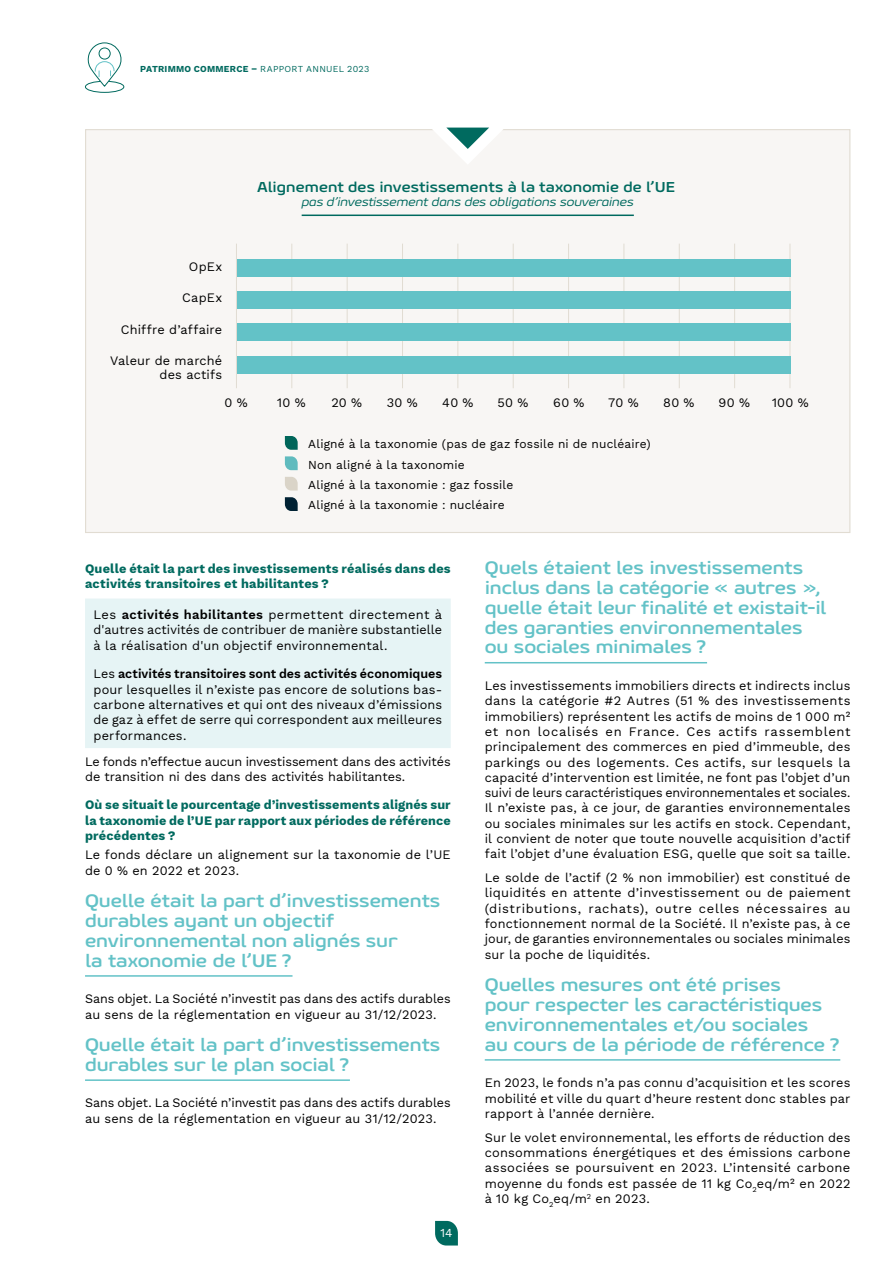
<style>
.page{position:relative;width:893px;height:1263px;background:#fff}
.page>*{position:absolute;margin:0;border:0;box-sizing:border-box;transform-origin:0 0}
.t1{font:700 18px/19.8px "Geon Expanded";letter-spacing:-.005em;color:#63c2c7}
.t2{font:700 14.25px "Geon Expanded";letter-spacing:.005em;color:#006a5f}
.t3{font:12.75px/15.3px "Work Sans";letter-spacing:.01em;color:#000;text-align:justify}
.t4{font:700 12.75px/15.3px "Work Sans";letter-spacing:.01em;color:#006a5f}
.t5{font:12px/20.4px "Work Sans";letter-spacing:.015em;color:#000}
.t6{font:italic 12px "Geon Expanded";letter-spacing:.005em;color:#006a5f}
.t7{font:12px "Work Sans";color:#fff}
.t8{font:700 9px "Work Sans";letter-spacing:.03em;color:#006a5f}
.s1{font-weight:400}
.s2{font-weight:600}
</style>
<div class="page">
<div style="left:85px;top:129px;width:765px;height:404px;background:#f8f6f4;border:1px solid #e1dcd2"></div>
<svg style="left:435px;top:1221px;width:23px;height:24px"></svg>
<div style="left:85px;top:81px;width:39px;height:12px;border:1px solid #006a5f;border-radius:50%"></div>
<svg style="left:88px;top:42px;width:35px;height:45px"></svg>
<div style="left:99px;top:48px;width:11px;height:11px;background:#fff;border-radius:50%"></div>
<div style="left:99px;top:48px;width:12px;height:11px;border:1px solid #006a5f;border-radius:50%"></div>
<hr style="left:457px;top:244px;width:1px;height:144px;background:#e1dcd2">
<hr style="left:347px;top:244px;width:1px;height:144px;background:#e1dcd2">
<hr style="left:568px;top:244px;width:1px;height:144px;background:#e1dcd2">
<hr style="left:734px;top:244px;width:1px;height:144px;background:#e1dcd2">
<hr style="left:291px;top:244px;width:1px;height:144px;background:#e1dcd2">
<hr style="left:513px;top:244px;width:1px;height:144px;background:#e1dcd2">
<hr style="left:679px;top:244px;width:1px;height:144px;background:#e1dcd2">
<hr style="left:402px;top:244px;width:1px;height:144px;background:#e1dcd2">
<hr style="left:623px;top:244px;width:1px;height:144px;background:#e1dcd2">
<hr style="left:790px;top:244px;width:1px;height:144px;background:#e1dcd2">
<svg style="left:430px;top:128px;width:75px;height:36px"></svg>
<hr style="left:85px;top:975px;width:207px;height:2px;background:#63c2c7">
<hr style="left:85px;top:1079px;width:265px;height:2px;background:#63c2c7">
<div style="left:85px;top:598px;width:366px;height:150px;background:#e6f4f5"></div>
<hr style="left:485px;top:662px;width:222px;height:1px;background:#63c2c7">
<hr style="left:485px;top:1059px;width:355px;height:2px;background:#63c2c7">
<hr style="left:302px;top:215px;width:332px;height:1px;background:#006a5f">
<div style="left:237px;top:259px;width:553px;height:17px;background:#63c2c7"></div>
<div style="left:237px;top:292px;width:553px;height:17px;background:#63c2c7"></div>
<div style="left:237px;top:324px;width:553px;height:17px;background:#63c2c7"></div>
<div style="left:237px;top:356px;width:553px;height:17px;background:#63c2c7"></div>
<svg style="left:285px;top:436px;width:13px;height:14px"></svg>
<svg style="left:285px;top:456px;width:13px;height:14px"></svg>
<svg style="left:285px;top:477px;width:13px;height:14px"></svg>
<svg style="left:285px;top:497px;width:13px;height:14px"></svg>
<hr style="left:236px;top:244px;width:1px;height:144px;background:#e1dcd2">
<p class="t8" style="left:140px;top:62px;width:231px">PATRIMMO COMMERCE – <span class="s1">RAPPORT ANNUEL 2023</span></p>
<p class="t3" style="left:189px;top:259px;width:35px">OpEx</p>
<p class="t3" style="left:182px;top:290px;width:42px">CapEx</p>
<p class="t3" style="left:121px;top:321px;width:103px">Chiffre d’affaire</p>
<p class="t3" style="left:110px;top:353px;width:114px;line-height:14.2px;text-align:right">Valeur de marché des actifs</p>
<p class="t2" style="left:257px;top:177px;width:419px">Alignement des investissements à la taxonomie de l’UE</p>
<p class="t6" style="left:302px;top:194px;width:334px">pas d’investissement dans des obligations souveraines</p>
<p class="t3" style="left:225px;top:395px;width:25px">0 %</p>
<p class="t3" style="left:277px;top:395px;width:30px">10 %</p>
<p class="t3" style="left:331px;top:395px;width:32px">20 %</p>
<p class="t3" style="left:387px;top:395px;width:32px">30 %</p>
<p class="t3" style="left:442px;top:395px;width:33px">40 %</p>
<p class="t3" style="left:497px;top:395px;width:32px">50 %</p>
<p class="t3" style="left:553px;top:395px;width:33px">60 %</p>
<p class="t3" style="left:608px;top:395px;width:32px">70 %</p>
<p class="t3" style="left:663px;top:395px;width:33px">80 %</p>
<p class="t3" style="left:718px;top:395px;width:33px">90 %</p>
<p class="t3" style="left:772px;top:395px;width:38px">100 %</p>
<p class="t5" style="left:308px;top:433px;width:344px">Aligné à la taxonomie (pas de gaz fossile ni de nucléaire)<br>Non aligné à la taxonomie<br>Aligné à la taxonomie : gaz fossile<br>Aligné à la taxonomie : nucléaire</p>
<p class="t4" style="left:85px;top:560px;width:367px">Quelle était la part des investissements réalisés dans des activités transitoires et habilitantes ?</p>
<p class="t3" style="left:94px;top:606px;width:350px">Les <span class="s2">activités habilitantes</span> permettent directement à d'autres activités de contribuer de manière substantielle à la réalisation d'un objectif environnemental.</p>
<p class="t3" style="left:94px;top:666px;width:350px">Les <span class="s2">activités transitoires sont des activités économiques </span>pour lesquelles il n’existe pas encore de solutions bas&shy;carbone alternatives et qui ont des niveaux d’émissions de gaz à effet de serre qui correspondent aux meilleures performances.</p>
<p class="t3" style="left:85px;top:753px;width:367px">Le fonds n’effectue aucun investissement dans des activités de transition ni des dans des activités habilitantes.</p>
<p class="t4" style="left:85px;top:797px;width:367px;text-align:justify">Où se situait le pourcentage d’investissements alignés sur la taxonomie de l’UE par rapport aux périodes de référence précédentes ?</p>
<p class="t3" style="left:85px;top:847px;width:367px">Le fonds déclare un alignement sur la taxonomie de l’UE de 0 % en 2022 et 2023.</p>
<h1 class="t1" style="left:85px;top:890px;width:357px">Quelle était la part d’investissements durables ayant un objectif environnemental non alignés sur<br>la taxonomie de l’UE ?</h1>
<p class="t3" style="left:85px;top:991px;width:367px">Sans objet. La Société n’investit pas dans des actifs durables au sens de la réglementation en vigueur au 31/12/2023.</p>
<h1 class="t1" style="left:85px;top:1034px;width:357px">Quelle était la part d’investissements durables sur le plan social ?</h1>
<p class="t3" style="left:85px;top:1095px;width:367px">Sans objet. La Société n’investit pas dans des actifs durables au sens de la réglementation en vigueur au 31/12/2023.</p>
<p class="t7" style="left:440px;top:1224px;width:14px">14</p>
<h1 class="t1" style="left:485px;top:558px;width:343px">Quels étaient les investissements inclus dans la catégorie « autres », quelle était leur finalité et existait-il des garanties environnementales ou sociales minimales ?</h1>
<p class="t3" style="left:485px;top:677px;width:367px">Les investissements immobiliers directs et indirects inclus dans la catégorie #2 Autres (51 % des investissements immobiliers) représentent les actifs de moins de 1 000 m² et non localisés en France. Ces actifs rassemblent principalement des commerces en pied d’immeuble, des parkings ou des logements. Ces actifs, sur lesquels la capacité d’intervention est limitée, ne font pas l’objet d’un suivi de leurs caractéristiques environnementales et sociales.<br>Il n’existe pas, à ce jour, de garanties environnementales ou sociales minimales sur les actifs en stock. Cependant, il convient de noter que toute nouvelle acquisition d’actif fait l’objet d’une évaluation ESG, quelle que soit sa taille.</p>
<p class="t3" style="left:485px;top:870px;width:367px">Le solde de l’actif (2 % non immobilier) est constitué de liquidités en attente d’investissement ou de paiement (distributions, rachats), outre celles nécessaires au fonctionnement normal de la Société. Il n’existe pas, à ce jour, de garanties environnementales ou sociales minimales sur la poche de liquidités.</p>
<h1 class="t1" style="left:485px;top:974px;width:357px">Quelles mesures ont été prises<br>pour respecter les caractéristiques environnementales et/ou sociales<br>au cours de la période de référence ?</h1>
<p class="t3" style="left:485px;top:1075px;width:367px">En 2023, le fonds n’a pas connu d’acquisition et les scores mobilité et ville du quart d’heure restent donc stables par rapport à l’année dernière.</p>
<p class="t3" style="left:485px;top:1129px;width:367px">Sur le volet environnemental, les efforts de réduction des consommations énergétiques et des émissions carbone associées se poursuivent en 2023. L’intensité carbone moyenne du fonds est passée de 11 kg Co<sub>2</sub>eq/m² en 2022 à 10 kg Co<sub>2</sub>eq/m<sup>2</sup> en 2023.</p>
</div>
